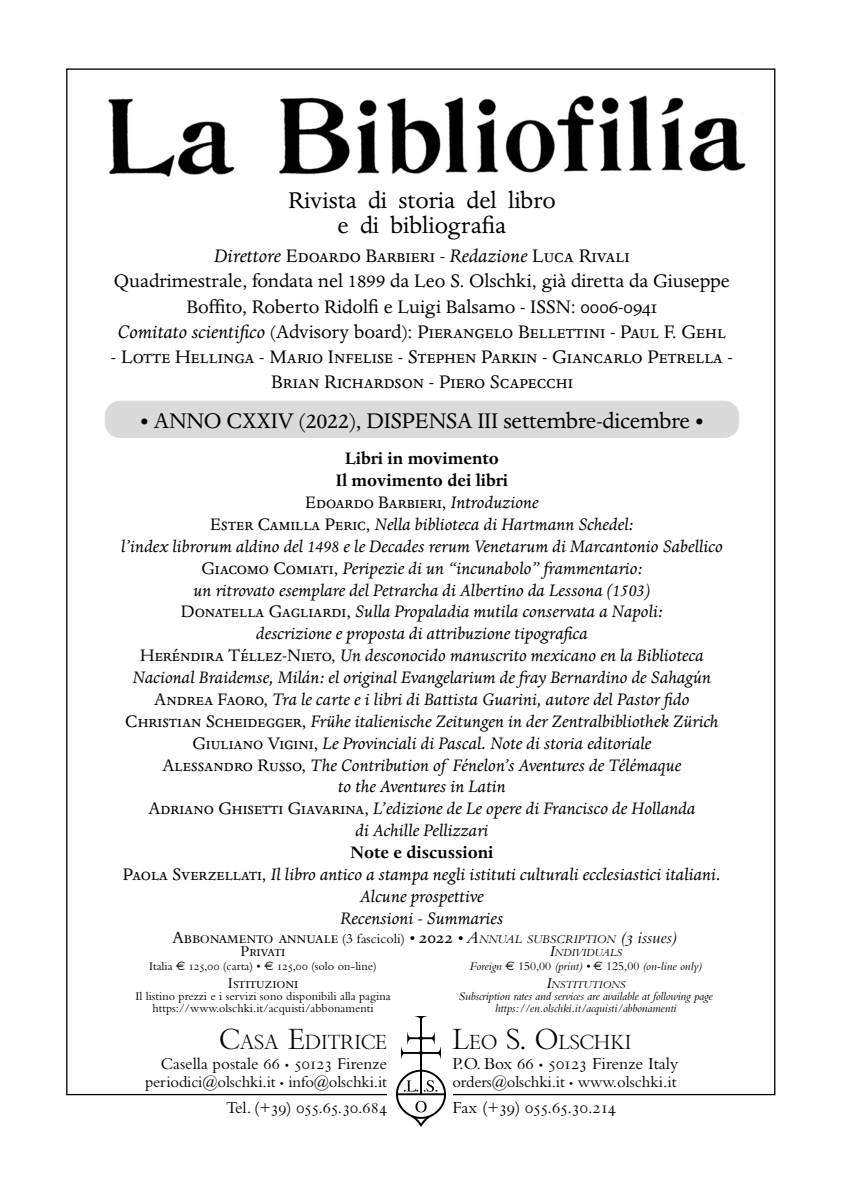
<style>
.page{position:relative;width:844px;height:1191px;background:#fff}
.page>*{position:absolute;margin:0;border:0;box-sizing:border-box;transform-origin:0 0}
.t1{font:26.25px/25.4px "Dante MT Pro";color:#000;text-align:center}
.t2{font:24.5px "Dante MT Pro";letter-spacing:-.01em;color:#000}
.t3{font:21px/25.2px "Dante MT Pro";color:#000;text-align:center}
.t4{font:19.6px "Bembo Titling MT Std";color:#000}
.t5{font:italic 19.25px/21.9px "Dante MT Pro";color:#000;text-align:center}
.t6{font:17.5px "Bembo Std";letter-spacing:-.02em;color:#000}
.t7{font:17.5px "Bembo Std";color:#000}
.t8{font:17.15px "Bembo Std";color:#000}
.t9{font:17.15px "Bembo Std";letter-spacing:-.02em;color:#000}
.t10{font:16.62px "Bembo Std";letter-spacing:-.01em;color:#000}
.t11{font:15.75px "Bembo Std";letter-spacing:-.02em;color:#000}
.t12{font:italic 12.25px/12.2px "Bembo Std";letter-spacing:-.01em;color:#000;text-align:center}
.t13{font:12.25px/12.2px "Bembo Std";color:#000;text-align:center}
.t14{font:italic 11.03px "Bembo Std";color:#000}
.s1{font-style:italic}
.s2{font-weight:700;font-style:normal}
.s3{font-style:normal}
.s4{font-size:14px}
.s5{font-style:italic;font-size:15.75px}
.s6{font-weight:600}
.s7{font-style:italic;font-size:12.25px}
.s8{font-family:"Euro Sans Std"}
.s9{font-size:15.75px}
.s10{font-family:"Euro Sans Std";font-style:normal}
.s11{font-size:28px}
.s12{font-size:11.9px}
.s13{font-size:11.38px}
.s14{font-size:12.25px}
</style>
<div class="page">
<img style="left:396px;top:1016px;width:49px;height:110px">
<img style="left:108px;top:95px;width:638px;height:82px">
<div style="left:105px;top:401px;width:634px;height:37px;border:21px solid #dadada;border-radius:5px"></div>
<h1 class="t1" style="left:288px;top:187px;width:269px">Rivista di storia del libro e di bibliografia</h1>
<p class="t3" style="left:114px;top:243px;width:617px"><span class="s1">Direttore</span> Edoardo Barbieri - <span class="s1">Redazione</span> Luca Rivali<br>Quadrimestrale, fondata nel 1899 da Leo S. Olschki, già diretta da Giuseppe Boffito, Roberto Ridolfi e Luigi Balsamo - ISSN: 0006-0941<br><span class="s1">Comitato scientifico</span> (Advisory board): Pierangelo Bellettini - Paul F. Gehl</p>
<p class="t3" style="left:111px;top:344px;width:623px">- Lotte Hellinga - Mario Infelise - Stephen Parkin - Giancarlo Petrella -<br>Brian Richardson - Piero Scapecchi</p>
<p class="t2" style="left:140px;top:406px;width:565px">• ANNO CXXIV (2022), DISPENSA III settembre-dicembre •</p>
<p class="t5" style="left:121px;top:448px;width:603px"><span class="s2">Libri in movimento<br>Il movimento dei libri<br></span><span class="s3">Edoardo Barbieri,</span> Introduzione<br><span class="s3">Ester Camilla Peric,</span> Nella biblioteca di Hartmann Schedel:<br>l’index librorum aldino del 1498 e le Decades rerum Venetarum di Marcantonio Sabellico <span class="s3">Giacomo Comiati,</span> Peripezie di un “incunabolo” frammentario:<br>un ritrovato esemplare del Petrarcha di Albertino da Lessona (1503)<br><span class="s3">Donatella Gagliardi,</span> Sulla Propaladia mutila conservata a Napoli:<br>descrizione e proposta di attribuzione tipografica<br><span class="s3">Heréndira Téllez-Nieto,</span> Un desconocido manuscrito mexicano en la Biblioteca Nacional Braidemse, Milán: el original Evangelarium de fray Bernardino de Sahagún <span class="s3">Andrea Faoro,</span> Tra le carte e i libri di Battista Guarini, autore del Pastor fido <span class="s3">Christian Scheidegger,</span> Frühe italienische Zeitungen in der Zentralbibliothek Zürich <span class="s3">Giuliano Vigini,</span> Le Provinciali di Pascal. Note di storia editoriale<br><span class="s3">Alessandro Russo,</span> The Contribution of Fénelon’s Aventures de Télémaque<br>to the Aventures in Latin<br><span class="s3">Adriano Ghisetti Giavarina,</span> L’edizione de Le opere di Francisco de Hollanda<br>di Achille Pellizzari</p>
<p class="t5" style="left:123px;top:841px;width:599px"><span class="s2">Note e discussioni<br></span><span class="s3">Paola Sverzellati,</span> Il libro antico a stampa negli istituti culturali ecclesiastici italiani.<br>Alcune prospettive<br>Recensioni - Summaries</p>
<p class="t6" style="left:172px;top:927px;width:506px">Abbonamento annuale <span class="s4">(3 fascicoli)</span> <span class="s5">•</span> <span class="s6">2022</span> <span class="s5">•</span> <span class="s1">A</span><span class="s7">NNUAL SUBSCRIPTION</span> <span class="s1">(3 issues)</span></p>
<p class="t11" style="left:240px;top:942px;width:46px">Privati</p>
<p class="t13" style="left:149px;top:960px;width:229px">Italia <span class="s8">€</span> 125,00 (carta) • <span class="s8">€</span> 125,00 (solo on-line)</p>
<p class="t11" style="left:228px;top:973px;width:72px">Istituzioni</p>
<p class="t13" style="left:135px;top:990px;width:257px">Il listino prezzi e i servizi sono disponibili alla pagina https://www.olschki.it/acquisti/abbonamenti</p>
<p class="t14" style="left:549px;top:946px;width:74px"><span class="s9">I</span>NDIVIDUALS</p>
<p class="t12" style="left:469px;top:960px;width:234px">Foreign <span class="s10">€</span> <span class="s3">150,00</span> (print) • <span class="s10">€</span> <span class="s3">125,00</span> (on-line only)</p>
<p class="t14" style="left:546px;top:978px;width:81px"><span class="s9">I</span>NSTITUTIONS</p>
<p class="t12" style="left:458px;top:990px;width:255px">Subscription rates and services are available at following page https://en.olschki.it/acquisti/abbonamenti</p>
<p class="t4" style="left:219px;top:1030px;width:169px"><span class="s11">C</span>ASA <span class="s11">E</span>DITRICE</p>
<p class="t8" style="left:161px;top:1054px;width:228px">Casella postale 66 <span class="s12">•</span> 50123 Firenze</p>
<p class="t10" style="left:145px;top:1072px;width:243px">periodici@olschki.it <span class="s13">•</span> info@olschki.it</p>
<p class="t9" style="left:226px;top:1098px;width:162px">Tel. (+39) 055.65.30.684</p>
<p class="t4" style="left:452px;top:1030px;width:181px"><span class="s11">L</span>EO <span class="s11">S. O</span>LSCHKI</p>
<p class="t7" style="left:452px;top:1053px;width:227px">P.O. Box 66 <span class="s14">•</span> 50123 Firenze Italy</p>
<p class="t10" style="left:452px;top:1072px;width:226px">orders@olschki.it <span class="s13">•</span> www.olschki.it</p>
<p class="t6" style="left:452px;top:1097px;width:165px">Fax (+39) 055.65.30.214</p>
</div>
